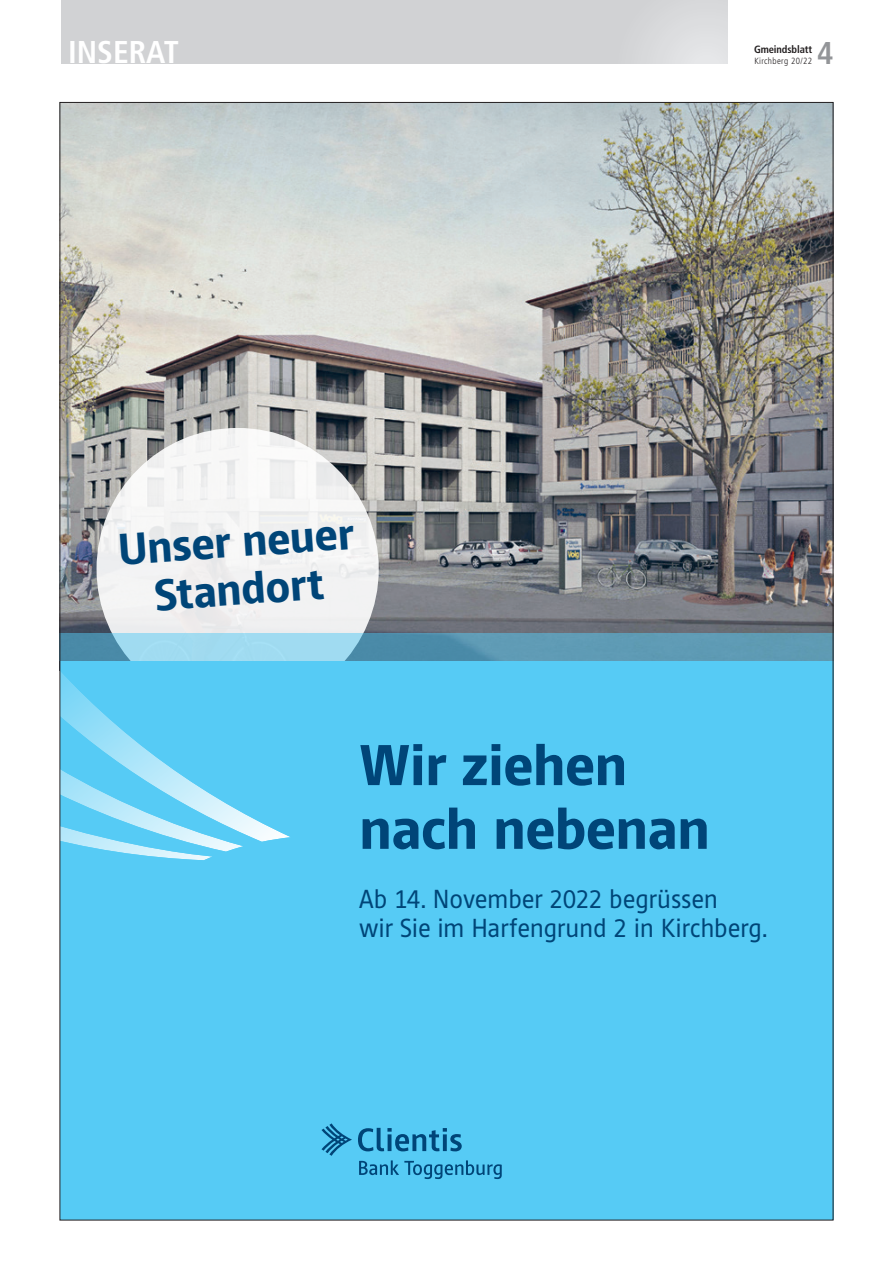
<style>
.page{position:relative;width:893px;height:1263px;background:#fff}
.page>*{position:absolute;margin:0;border:0;box-sizing:border-box;transform-origin:0 0}
.t1{font:800 58.35px/63.8px "Cast";letter-spacing:-.01em;color:#004578}
.t2{font:800 45.15px/47.8px "Cast";color:#004578;text-align:center}
.t3{font:700 condensed 31.5px "Frutiger";color:#fff}
.t4{font:700 condensed 31.5px "Frutiger";color:#939598}
.t5{font:26.55px/29.2px "Cast";letter-spacing:-.005em;color:#004578}
.t6{font:700 condensed 10.5px "Frutiger";letter-spacing:-.01em;color:#231f20}
.t7{font:300 condensed 9px "Frutiger LT Std";letter-spacing:.04em;color:#231f20}
</style>
<div class="page">
<div style="left:61px;top:0;width:666px;height:63px;background:#d1d2d4"></div>
<img style="left:62px;top:104px;width:769px;height:529px">
<div style="left:97px;top:428px;width:282px;height:282px;background:#f2f2f3;border-radius:50%"></div>
<div style="left:60px;top:661px;width:773px;height:559px;background:#56cbf5"></div>
<svg style="left:62px;top:633px;width:769px;height:28px;fill:#5f9bb5"></svg>
<svg style="left:62px;top:636px;width:229px;height:206px"></svg>
<svg style="left:62px;top:751px;width:182px;height:109px"></svg>
<svg style="left:321px;top:1123px;width:31px;height:33px"></svg>
<svg style="left:358px;top:1128px;width:104px;height:23px"></svg>
<svg style="left:359px;top:1160px;width:143px;height:19px"></svg>
<p class="t3" style="left:68px;top:34px;width:112px">INSERAT</p>
<p class="t4" style="left:817px;top:34px;width:18px">4</p>
<p class="t6" style="left:754px;top:43px;width:60px">Gmeindsblatt</p>
<p class="t7" style="left:754px;top:55px;width:59px">Kirchberg 20/22</p>
<h2 class="t2" style="left:117px;top:525px;width:237px;rotate:-4deg">Unser neuer<br>Standort</h2>
<h1 class="t1" style="left:359px;top:732px;width:352px">Wir ziehen nach nebenan</h1>
<p class="t5" style="left:359px;top:884px;width:410px">Ab 14. November 2022 begrüssen<br>wir Sie im Harfengrund 2 in Kirchberg.</p>
</div>
